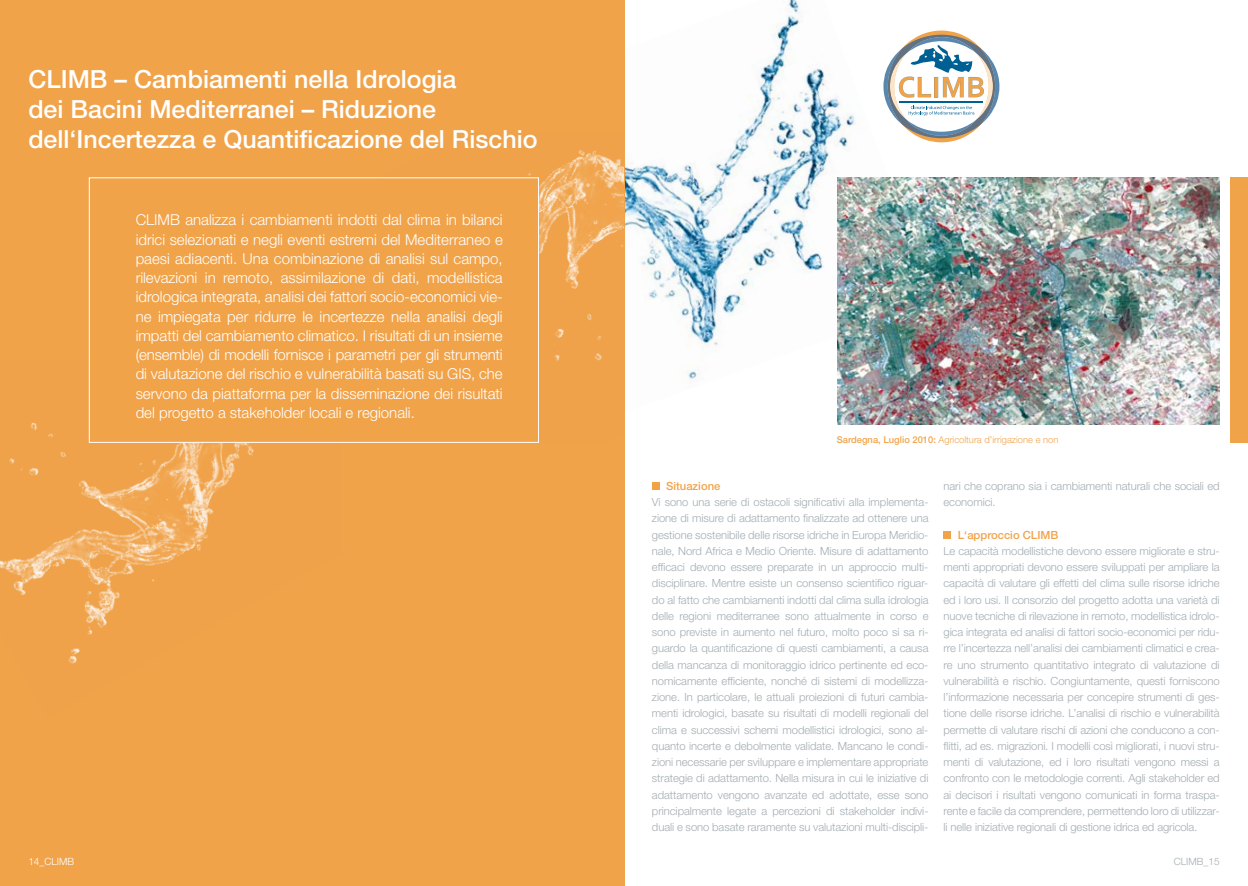
<style>
.page{position:relative;width:1248px;height:886px;background:#fff}
.page>*{position:absolute;margin:0;border:0;box-sizing:border-box;transform-origin:0 0}
.t1{font:500 25px/30px "Helvetica Neue";color:#fff}
.t2{font:300 15px/19.2px "Helvetica Neue";color:#fff;text-align:justify}
.t3{font:300 11.25px/16.2px "Helvetica Neue";letter-spacing:-.01em;color:#a3adb2}
.t4{font:500 11.25px "Helvetica Neue";color:#f1a34a}
.t5{font:300 10px "Helvetica Neue";color:#fff}
.t6{font:300 10px "Helvetica Neue";color:#a3adb2}
.t7{font:300 9.38px "Helvetica Neue";color:#f1a34a}
.s1{font-weight:500}
</style>
<div class="page">
<img style="left:624px;top:0;width:232px;height:467px">
<div style="left:0;top:0;width:624px;height:886px;background:#f1a34a"></div>
<img style="left:528px;top:150px;width:96px;height:211px">
<img style="left:0;top:360px;width:254px;height:304px">
<img style="left:837px;top:177px;width:382px;height:248px">
<div style="left:652px;top:482px;width:8px;height:8px;background:#f1a34a"></div>
<div style="left:943px;top:531px;width:8px;height:8px;background:#f1a34a"></div>
<div style="left:89px;top:178px;width:449px;height:264px;background:#f1a34a"></div>
<div style="left:89px;top:177px;width:450px;height:266px;border:1px solid #fff"></div>
<svg style="left:883px;top:31px;width:116px;height:111px"></svg>
<div style="left:1230px;top:177px;width:17px;height:266px;background:#f1a34a"></div>
<h1 class="t1" style="left:28px;top:63px;width:511px">CLIMB – Cambiamenti nella Idrologia<br>dei Bacini Mediterranei – Riduzione dell‘Incertezza e Quantificazione del Rischio</h1>
<p class="t2" style="left:136px;top:210px;width:368px">CLIMB analizza i cambiamenti indotti dal clima in bilanci idrici selezionati e negli eventi estremi del Mediterraneo e paesi adiacenti. Una combinazione di analisi sul campo, rilevazioni in remoto, assimilazione di dati, modellistica idrologica integrata, analisi dei fattori socio-economici vie&shy;ne impiegata per ridurre le incertezze nella analisi degli impatti del cambiamento climatico. I risultati di un insieme (ensemble) di modelli fornisce i parametri per gli strumenti di valutazione del rischio e vulnerabilità basati su GIS, che servono da piattaforma per la disseminazione dei risultati del progetto a stakeholder locali e regionali.</p>
<p class="t7" style="left:836px;top:434px;width:223px"><span class="s1">Sardegna, Luglio 2010:</span> Agricoltura d’irrigazione e non</p>
<p class="t4" style="left:666px;top:479px;width:56px">Situazione</p>
<p class="t3" style="left:652px;top:494px;width:278px;text-align:justify">Vi sono una serie di ostacoli significativi alla implementa&shy;zione di misure di adattamento finalizzate ad ottenere una gestione sostenibile delle risorse idriche in Europa Meridio&shy;nale, Nord Africa e Medio Oriente. Misure di adattamento efficaci devono essere preparate in un approccio multi&shy;disciplinare. Mentre esiste un consenso scientifico riguar&shy;do al fatto che cambiamenti indotti dal clima sulla idrologia delle regioni mediterranee sono attualmente in corso e sono previste in aumento nel futuro, molto poco si sa ri&shy;guardo la quantificazione di questi cambiamenti, a causa della mancanza di monitoraggio idrico pertinente ed eco&shy;nomicamente efficiente, nonché di sistemi di modellizza&shy;zione. In particolare, le attuali proiezioni di futuri cambia&shy;menti idrologici, basate su risultati di modelli regionali del clima e successivi schemi modellistici idrologici, sono al&shy;quanto incerte e debolmente validate. Mancano le condi&shy;zioni necessarie per sviluppare e implementare appropriate strategie di adattamento. Nella misura in cui le iniziative di adattamento vengono avanzate ed adottate, esse sono principalmente legate a percezioni di stakeholder indivi&shy;duali e sono basate raramente su valutazioni multi-discipli-</p>
<p class="t3" style="left:943px;top:477px;width:277px">nari che coprano sia i cambiamenti naturali che sociali ed economici.</p>
<p class="t4" style="left:957px;top:528px;width:102px">L‘approccio CLIMB</p>
<p class="t3" style="left:943px;top:542px;width:277px">Le capacità modellistiche devono essere migliorate e stru&shy;menti appropriati devono essere sviluppati per ampliare la capacità di valutare gli effetti del clima sulle risorse idriche ed i loro usi. Il consorzio del progetto adotta una varietà di nuove tecniche di rilevazione in remoto, modellistica idrolo&shy;gica integrata ed analisi di fattori socio-economici per ridu&shy;rre l’incertezza nell’analisi dei cambiamenti climatici e crea&shy;re uno strumento quantitativo integrato di valutazione di vulnerabilità e rischio. Congiuntamente, questi forniscono l’informazione necessaria per concepire strumenti di ges&shy;tione delle risorse idriche. L’analisi di rischio e vulnerabilità permette di valutare rischi di azioni che conducono a con&shy;flitti, ad es. migrazioni. I modelli così migliorati, i nuovi stru&shy;menti di valutazione, ed i loro risultati vengono messi a confronto con le metodologie correnti. Agli stakeholder ed ai decisori i risultati vengono comunicati in forma traspa&shy;rente e facile da comprendere, permettendo loro di utilizzar&shy;li nelle iniziative regionali di gestione idrica ed agricola.</p>
<p class="t5" style="left:28px;top:856px;width:47px">14_CLIMB</p>
<p class="t6" style="left:1173px;top:856px;width:47px">CLIMB_15</p>
</div>
